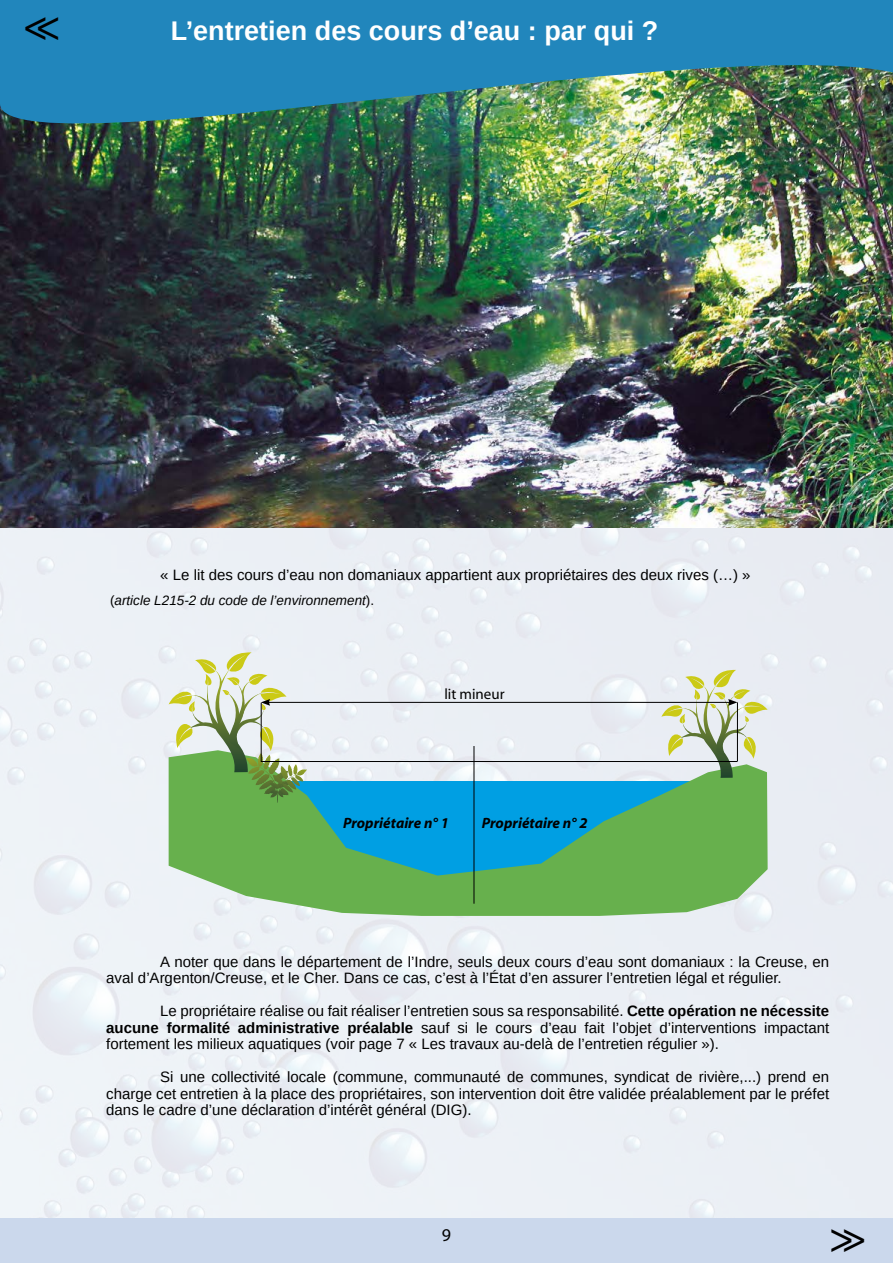
<style>
.page{position:relative;width:893px;height:1263px;background:#fff}
.page>*{position:absolute;margin:0;border:0;box-sizing:border-box;transform-origin:0 0}
.t1{font:700 45px "Minion Pro";color:#000}
.t2{font:700 27px "Liberation Sans";color:#fff}
.t3{font:18px "Myriad Pro";color:#000}
.t4{font:15px/16.5px "Liberation Sans";color:#000;text-align:justify}
.t5{font:italic 700 15px "Myriad";color:#000}
.t6{font:15px "Myriad";color:#000}
.t7{font:italic 13.5px "Liberation Sans";color:#000}
.s1{font-style:normal}
.s2{font-weight:700}
</style>
<div class="page">
<div style="left:0;top:527px;width:893px;height:691px;background:#ebeff5"></div>
<img style="left:0;top:184px;width:893px;height:343px">
<img style="left:0;top:0;width:893px;height:184px">
<div style="left:0;top:1218px;width:893px;height:45px;background:#cbd8ec"></div>
<svg style="left:169px;top:750px;width:599px;height:166px;background:#64b692"></svg>
<hr style="left:474px;top:746px;width:1px;height:158px;background:#000">
<hr style="left:268px;top:702px;width:462px;height:1px;background:#000">
<svg style="left:169px;top:652px;width:127px;height:132px;background:#c3d3af"></svg>
<svg style="left:661px;top:670px;width:107px;height:108px;background:#d0d9c0"></svg>
<hr style="left:261px;top:761px;width:476px;height:1px;background:#000">
<hr style="left:737px;top:702px;width:1px;height:59px;background:#000">
<hr style="left:261px;top:703px;width:1px;height:58px;background:#000">
<p class="t1" style="left:23px;top:-6px;width:39px">&lt;&lt;</p>
<p class="t2" style="left:171px;top:12px;width:489px">L’entretien des cours d’eau : par qui ?</p>
<p class="t4" style="left:160px;top:567px;width:592px">« Le lit des cours d’eau non domaniaux appartient aux propriétaires des deux rives (…) »</p>
<p class="t7" style="left:110px;top:591px;width:266px"><span class="s1">(</span>article L215-2 du code de l’environnement<span class="s1">).</span></p>
<p class="t6" style="left:444px;top:686px;width:62px">lit mineur</p>
<p class="t5" style="left:343px;top:816px;width:107px">Propriétaire n° 1</p>
<p class="t5" style="left:482px;top:816px;width:107px">Propriétaire n° 2</p>
<p class="t4" style="left:106px;top:953px;width:724px;text-indent:54px">A noter que dans le département de l’Indre, seuls deux cours d’eau sont domaniaux : la Creuse, en aval d’Argenton/Creuse, et le Cher. Dans ce cas, c’est à l’État d’en assurer l’entretien légal et régulier.</p>
<p class="t4" style="left:106px;top:1003px;width:724px;text-indent:54px">Le propriétaire réalise ou fait réaliser l’entretien sous sa responsabilité. <span class="s2">Cette opération ne nécessite aucune formalité administrative préalable</span> sauf si le cours d’eau fait l’objet d’interventions impactant fortement les milieux aquatiques (voir page 7 « Les travaux au-delà de l’entretien régulier »).</p>
<p class="t4" style="left:106px;top:1069px;width:724px;text-indent:54px">Si une collectivité locale (commune, communauté de communes, syndicat de rivière,...) prend en charge cet entretien à la place des propriétaires, son intervention doit être validée préalablement par le préfet dans le cadre d’une déclaration d’intérêt général (DIG).</p>
<p class="t3" style="left:442px;top:1224px;width:11px">9</p>
<p class="t1" style="left:829px;top:1206px;width:39px">&gt;&gt;</p>
</div>
